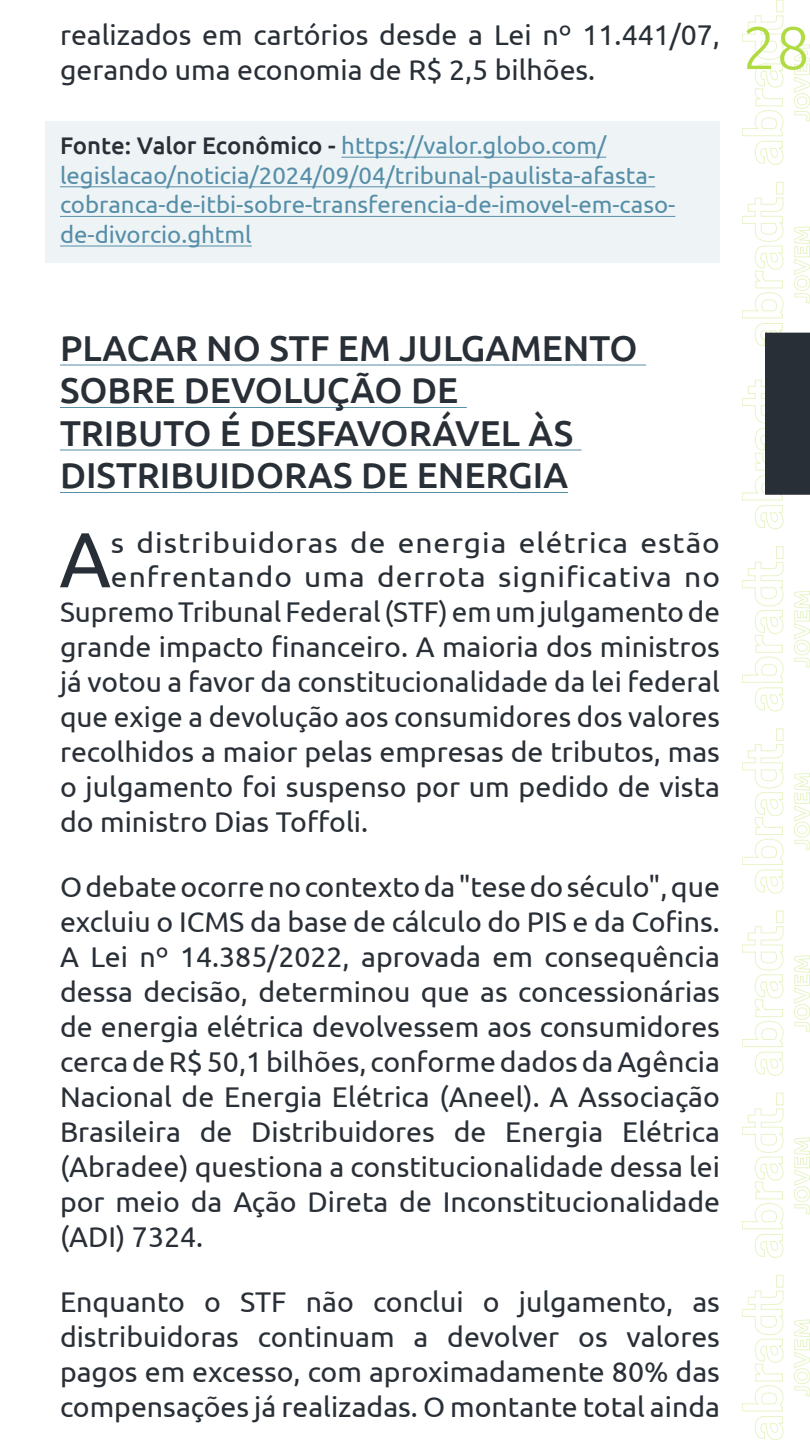
<style>
.page{position:relative;width:810px;height:1440px;background:#fff}
.page>*{position:absolute;margin:0;border:0;box-sizing:border-box;transform-origin:0 0}
.t1{font:77.85px "Ubuntu";color:#292f36}
.t2{font:300 60px "Ubuntu";color:#b0db43}
.t3{font:500 36px/42.5px "Ubuntu";color:#292f36}
.t4{font:28.5px/35px "Ubuntu";color:#292f36;text-align:justify}
.t5{font:28.5px "Ubuntu";letter-spacing:.035em;color:#292f36;scale:1.05 1}
.t6{font:24px/29.6px "Ubuntu";color:#568ea8}
.s1{font-weight:500;color:#292f36}
</style>
<div class="page">
<svg style="left:742px;top:0;width:68px;height:165px"></svg>
<svg style="left:742px;top:182px;width:68px;height:164px"></svg>
<svg style="left:742px;top:379px;width:42px;height:150px"></svg>
<svg style="left:742px;top:546px;width:68px;height:165px"></svg>
<svg style="left:742px;top:728px;width:68px;height:712px"></svg>
<div style="left:45px;top:121px;width:675px;height:141px;background:#eef4f6"></div>
<hr style="left:341px;top:157px;width:265px;height:1px;background:#568ea8">
<hr style="left:60px;top:186px;width:595px;height:1px;background:#568ea8">
<hr style="left:60px;top:216px;width:615px;height:1px;background:#568ea8">
<hr style="left:60px;top:246px;width:192px;height:1px;background:#568ea8">
<div style="left:765px;top:333px;width:45px;height:162px;background:#292f36"></div>
<hr style="left:60px;top:365px;width:586px;height:1px;background:#568ea8">
<hr style="left:60px;top:407px;width:407px;height:1px;background:#568ea8">
<hr style="left:60px;top:450px;width:522px;height:1px;background:#568ea8">
<hr style="left:60px;top:492px;width:508px;height:1px;background:#568ea8">
<p class="t4" style="left:60px;top:16px;width:662px">realizados em cartórios desde a Lei nº 11.441/07, gerando uma economia de R$ 2,5 bilhões.</p>
<p class="t6" style="left:60px;top:130px;width:617px"><span class="s1">Fonte: Valor Econômico -</span> https://valor.globo.com/ legislacao/noticia/2024/09/04/tribunal-paulista-afasta&shy;cobranca-de-itbi-sobre-transferencia-de-imovel-em-caso&shy;de-divorcio.ghtml</p>
<h2 class="t2" style="left:742px;top:12px;width:69px">28</h2>
<p class="t3" style="left:60px;top:325px;width:579px">PLACAR NO STF EM JULGAMENTO<br>SOBRE DEVOLUÇÃO DE<br>TRIBUTO É DESFAVORÁVEL ÀS<br>DISTRIBUIDORAS DE ENERGIA</p>
<h1 class="t1" style="left:59px;top:512px;width:53px">A</h1>
<p class="t5" style="left:111px;top:526px;width:581px">s distribuidoras de energia elétrica estão</p>
<p class="t5" style="left:111px;top:560px;width:582px">enfrentando uma derrota significativa no</p>
<p class="t4" style="left:60px;top:594px;width:662px">Supremo Tribunal Federal (STF) em um julgamento de</p>
<p class="t4" style="left:60px;top:629px;width:662px">grande impacto financeiro. A maioria dos ministros</p>
<p class="t4" style="left:60px;top:664px;width:662px">já votou a favor da constitucionalidade da lei federal</p>
<p class="t4" style="left:60px;top:699px;width:662px">que exige a devolução aos consumidores dos valores</p>
<p class="t4" style="left:60px;top:734px;width:662px">recolhidos a maior pelas empresas de tributos, mas</p>
<p class="t4" style="left:60px;top:769px;width:662px">o julgamento foi suspenso por um pedido de vista</p>
<p class="t4" style="left:60px;top:804px;width:310px">do ministro Dias Toffoli.</p>
<p class="t4" style="left:60px;top:869px;width:662px">O debate ocorre no contexto da "tese do século", que excluiu o ICMS da base de cálculo do PIS e da Cofins.<br>A Lei nº 14.385/2022, aprovada em consequência dessa decisão, determinou que as concessionárias de energia elétrica devolvessem aos consumidores cerca de R$ 50,1 bilhões, conforme dados da Agência Nacional de Energia Elétrica (Aneel). A Associação Brasileira de Distribuidores de Energia Elétrica (Abradee) questiona a constitucionalidade dessa lei por meio da Ação Direta de Inconstitucionalidade (ADI) 7324.</p>
<p class="t4" style="left:60px;top:1284px;width:662px">Enquanto o STF não conclui o julgamento, as distribuidoras continuam a devolver os valores pagos em excesso, com aproximadamente 80% das compensações já realizadas. O montante total ainda</p>
</div>
